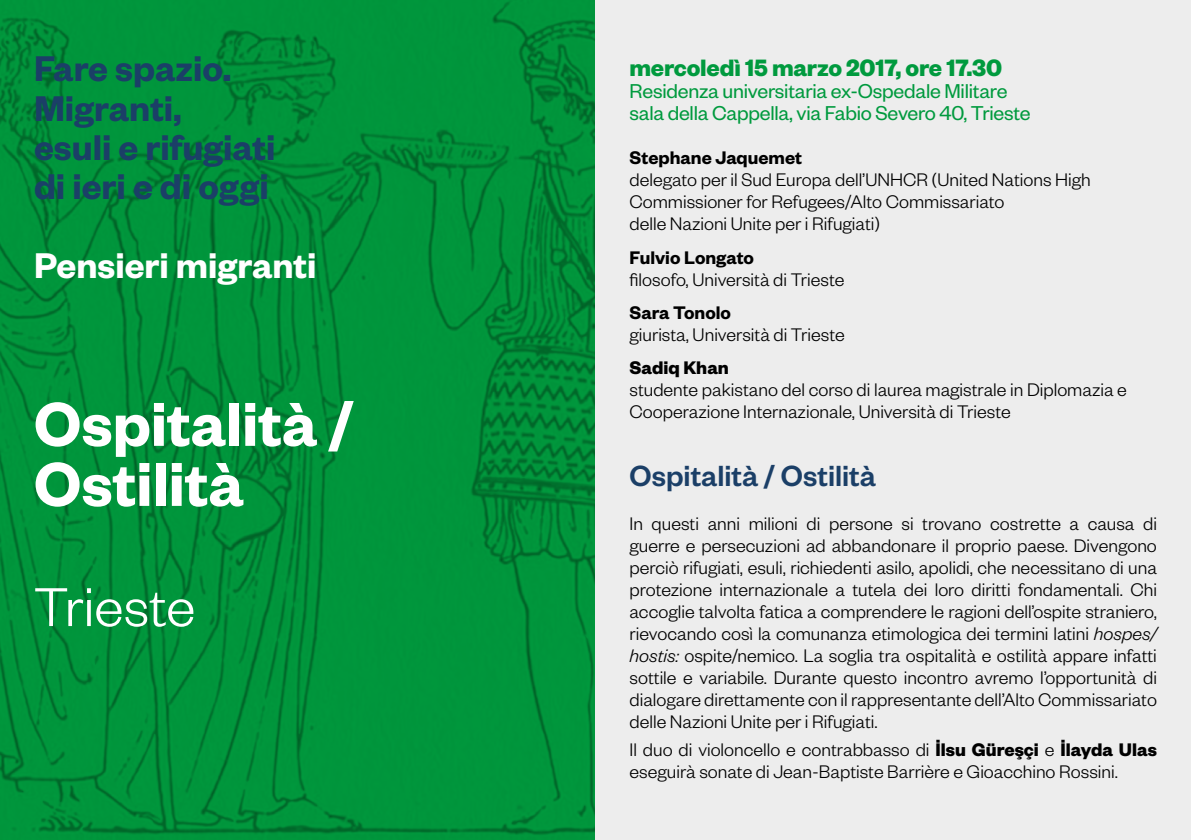
<style>
.page{position:relative;width:1191px;height:840px;background:#fff}
.page>*{position:absolute;margin:0;border:0;box-sizing:border-box;transform-origin:0 0}
.t1{font:600 68px/60px "Founders Grotesk";color:#fff}
.t2{font:300 60px "Founders Grotesk";color:#fff}
.t3{font:600 39.2px/39.2px "Founders Grotesk";color:#1b3f67}
.t4{font:600 39.2px "Founders Grotesk";color:#fff}
.t5{font:500 32px "Founders Grotesk";color:#1b3f67}
.t6{font:700 26px "Founders Grotesk";letter-spacing:-.01em;color:#009a3e}
.t7{font:22px/22px "Founders Grotesk";letter-spacing:-.01em;color:#009a3e}
.t8{font:300 20px/22px "Founders Grotesk";color:#000}
.t9{font:600 20px "Founders Grotesk";color:#000}
.t10{font:700 20px "Founders Grotesk";color:#000}
.s1{font-style:italic}
.s2{font-weight:700}
</style>
<div class="page">
<img style="left:0;top:0;width:595px;height:839px">
<div style="left:595px;top:0;width:596px;height:839px;background:#ededed"></div>
<h3 class="t3" style="left:34px;top:47px;width:243px">Fare spazio.<br>Migranti,<br>esuli e rifugiati di ieri e di oggi</h3>
<h3 class="t4" style="left:34px;top:240px;width:284px">Pensieri migranti</h3>
<h1 class="t1" style="left:34px;top:390px;width:321px">Ospitalità /<br>Ostilità</h1>
<h2 class="t2" style="left:34px;top:570px;width:163px">Trieste</h2>
<h3 class="t6" style="left:629px;top:51px;width:374px">mercoledì 15 marzo 2017, ore 17.30</h3>
<p class="t7" style="left:629px;top:79px;width:402px">Residenza universitaria ex-Ospedale Militare sala della Cappella, via Fabio Severo 40, Trieste</p>
<p class="t9" style="left:629px;top:145px;width:174px">Stephane Jaquemet</p>
<p class="t8" style="left:629px;top:168px;width:463px">delegato per il Sud Europa dell’UNHCR (United Nations High<br>Commissioner for Refugees/Alto Commissariato<br>delle Nazioni Unite per i Rifugiati)</p>
<p class="t9" style="left:629px;top:244px;width:126px">Fulvio Longato</p>
<p class="t8" style="left:629px;top:267px;width:216px">filosofo, Università di Trieste</p>
<p class="t9" style="left:629px;top:300px;width:103px">Sara Tonolo</p>
<p class="t8" style="left:629px;top:322px;width:217px">giurista, Università di Trieste</p>
<p class="t10" style="left:629px;top:355px;width:101px">Sadiq Khan</p>
<p class="t8" style="left:629px;top:378px;width:499px">studente pakistano del corso di laurea magistrale in Diplomazia e<br>Cooperazione Internazionale, Università di Trieste</p>
<h3 class="t5" style="left:629px;top:455px;width:248px">Ospitalità / Ostilità</h3>
<p class="t8" style="left:629px;top:511px;width:529px;text-align:justify">In questi anni milioni di persone si trovano costrette a causa di guerre e persecuzioni ad abbandonare il proprio paese. Divengono perciò rifugiati, esuli, richiedenti asilo, apolidi, che necessitano di una protezione internazionale a tutela dei loro diritti fondamentali. Chi accoglie talvolta fatica a comprendere le ragioni dell’ospite straniero, rievocando così la comunanza etimologica dei termini latini <span class="s1">hospes/ hostis:</span> ospite/nemico. La soglia tra ospitalità e ostilità appare infatti sottile e variabile. Durante questo incontro avremo l’opportunità di dialogare direttamente con il rappresentante dell’Alto Commissariato delle Nazioni Unite per i Rifugiati.</p>
<p class="t8" style="left:629px;top:737px;width:529px">Il duo di violoncello e contrabbasso di <span class="s2">İlsu Güreşçi</span> e <span class="s2">İlayda Ulas </span>eseguirà sonate di Jean-Baptiste Barrière e Gioacchino Rossini.</p>
</div>
